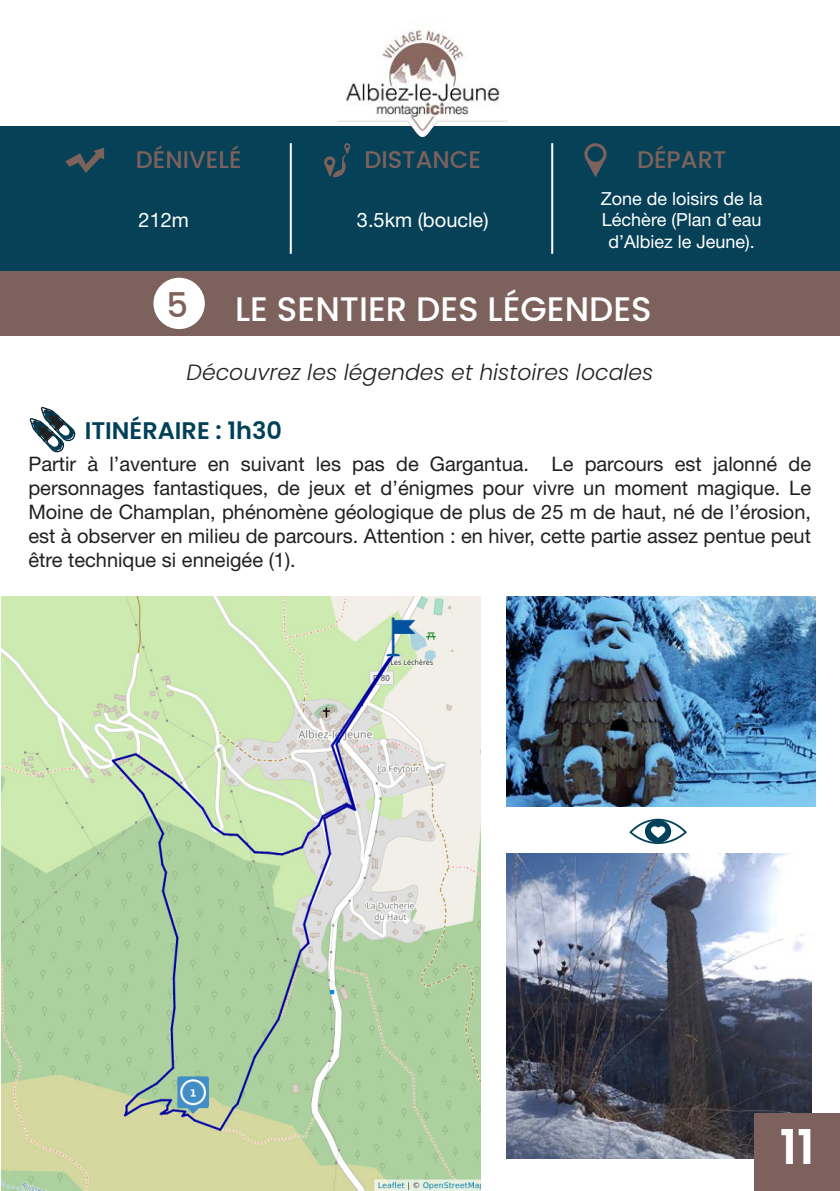
<style>
.page{position:relative;width:840px;height:1191px;background:#fff}
.page>*{position:absolute;margin:0;border:0;box-sizing:border-box;transform-origin:0 0}
.t1{font:600 48px "Poppins";color:#fff}
.t2{font:500 34px "Poppins";color:#fff}
.t3{font:500 34px "Poppins";color:#7d615c}
.t4{font:500 24px "Poppins";color:#7d615c}
.t5{font:600 24px "Poppins";color:#004059}
.t6{font:italic 300 22px "Poppins";color:#231f20}
.txt{font:20px/24px "Helvetica Neue LT Pro";color:#231f20;text-align:justify}
.t7{font:20px "Helvetica Neue LT Pro";color:#fff}
.t8{font:18px/21.6px "Helvetica Neue LT Pro";color:#fff;text-align:center}
</style>
<div class="page">
<img style="left:506px;top:597px;width:308px;height:209px">
<div style="left:0;top:271px;width:839px;height:65px;background:#7d615c"></div>
<div style="left:0;top:126px;width:839px;height:145px;background:#064158"></div>
<hr style="left:289px;top:143px;width:2px;height:111px;background:#fff">
<hr style="left:551px;top:143px;width:2px;height:111px;background:#fff">
<svg style="left:324px;top:143px;width:26px;height:35px"></svg>
<svg style="left:584px;top:143px;width:22px;height:34px"></svg>
<img style="left:1px;top:597px;width:479px;height:594px">
<svg style="left:65px;top:148px;width:39px;height:25px"></svg>
<img style="left:338px;top:29px;width:169px;height:108px">
<svg style="left:30px;top:407px;width:45px;height:46px"></svg>
<svg style="left:629px;top:818px;width:57px;height:26px"></svg>
<div style="left:153px;top:278px;width:52px;height:51px;background:#fff;border-radius:50%"></div>
<img style="left:506px;top:853px;width:304px;height:305px">
<div style="left:754px;top:1113px;width:85px;height:78px;background:#7d615c"></div>
<p class="t4" style="left:136px;top:146px;width:107px">DÉNIVELÉ</p>
<p class="t4" style="left:364px;top:146px;width:118px">DISTANCE</p>
<p class="t4" style="left:636px;top:146px;width:91px">DÉPART</p>
<p class="t7" style="left:138px;top:207px;width:52px">212m</p>
<p class="t7" style="left:357px;top:207px;width:133px">3.5km (boucle)</p>
<p class="t8" style="left:600px;top:187px;width:163px">Zone de loisirs de la<br>Léchère (Plan d’eau d’Albiez le Jeune).</p>
<p class="t3" style="left:166px;top:286px;width:23px">5</p>
<p class="t2" style="left:235px;top:290px;width:418px">LE SENTIER DES LÉGENDES</p>
<p class="t6" style="left:186px;top:360px;width:468px">Découvrez les légendes et histoires locales</p>
<p class="t5" style="left:85px;top:417px;width:199px">ITINÉRAIRE : 1h30</p>
<p class="txt" style="left:28px;top:451px;width:783px">Partir à l’aventure en suivant les pas de Gargantua. Le parcours est jalonné de personnages fantastiques, de jeux et d’énigmes pour vivre un moment magique. Le Moine de Champlan, phénomène géologique de plus de 25 m de haut, né de l’érosion, est à observer en milieu de parcours. Attention : en hiver, cette partie assez pentue peut être technique si enneigée (1).</p>
<p class="t1" style="left:779px;top:1119px;width:36px">11</p>
</div>
